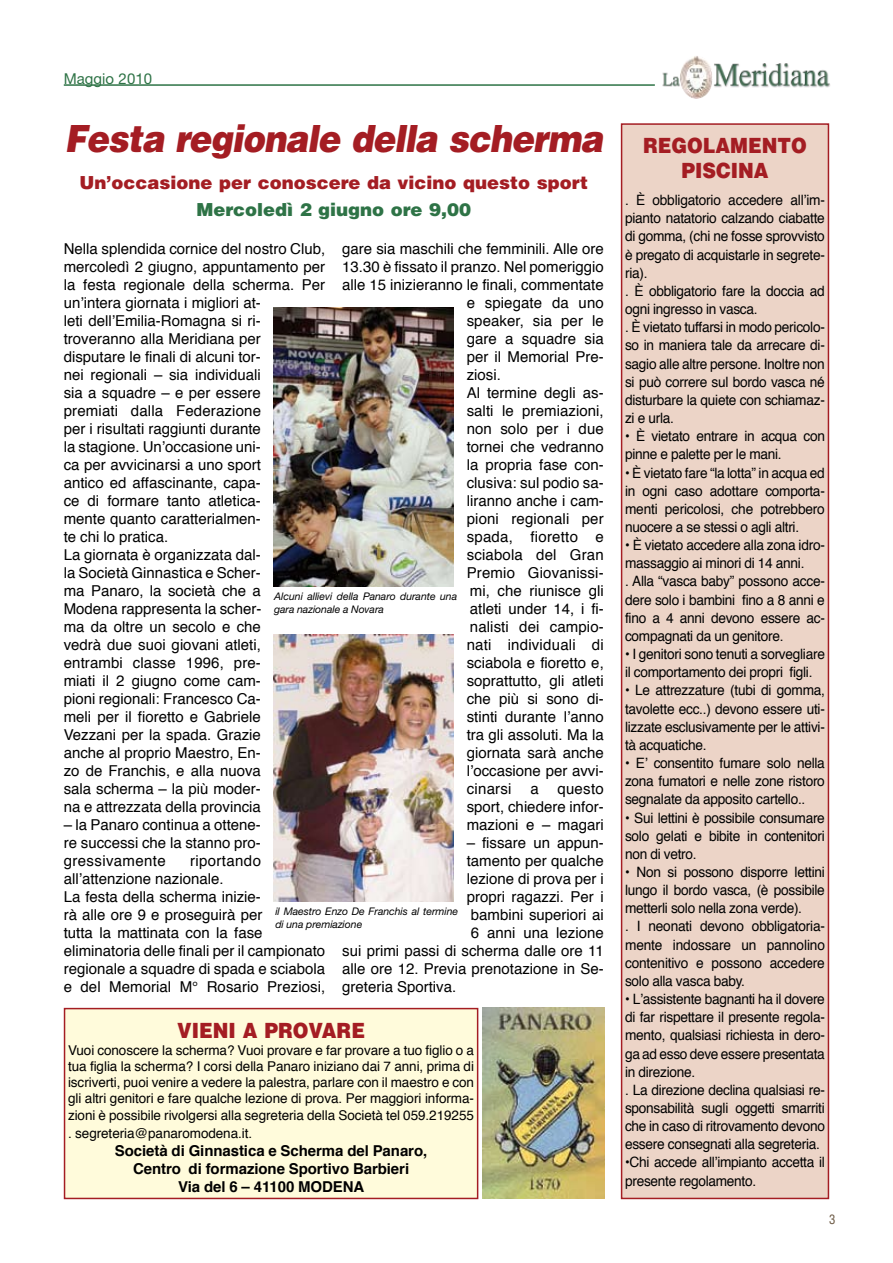
<style>
.page{position:relative;width:893px;height:1263px;background:#fff}
.page>*{position:absolute;margin:0;border:0;box-sizing:border-box;transform-origin:0 0}
.t1{font:italic 900 37.5px "Helvetica";letter-spacing:-.025em;color:#a41d23;scale:.9 1}
.t2{font:900 21px/25.2px "Helvetica";color:#a41d23;scale:.9 1}
.t3{font:900 18px "Helvetica";color:#a41d23}
.t4{font:900 18px "Helvetica";color:#2e7346}
.t5{font:15px/18px "Helvetica";color:#000}
.t6{font:700 15px/18px "Helvetica";letter-spacing:-.005em;color:#000;text-align:center}
.t7{font:15px "Helvetica";letter-spacing:.02em;color:#000}
.t8{font:15px "Helvetica Neue";color:#2e7346}
.t9{font:14.25px/18.1px "Helvetica";letter-spacing:-.02em;color:#000;scale:.96 1}
.t10{font:13.5px/16.2px "Helvetica";letter-spacing:-.005em;color:#000;text-align:justify}
.t11{font:condensed 12.75px "Helvetica";color:#6a5741}
.t12{font:italic 10.5px/12.6px "Helvetica Neue";letter-spacing:-.005em;color:#000}
</style>
<div class="page">
<img style="left:713px;top:63px;width:117px;height:25px">
<img style="left:662px;top:72px;width:18px;height:15px">
<img style="left:680px;top:56px;width:32px;height:43px">
<hr style="left:64px;top:84px;width:591px;height:2px;background:#2e7346">
<div style="left:621px;top:123px;width:208px;height:1076px;background:#ecd4c7;border:2px solid #a41d23"></div>
<img style="left:274px;top:307px;width:179px;height:280px">
<img style="left:274px;top:634px;width:180px;height:267px">
<div style="left:64px;top:1008px;width:414px;height:191px;background:#fffbdb;border:2px solid #a41d23"></div>
<img style="left:483px;top:1008px;width:121px;height:190px">
<p class="t8" style="left:64px;top:70px;width:90px">Maggio 2010</p>
<h1 class="t1" style="left:65px;top:114px;width:600px">Festa regionale della scherma</h1>
<p class="t3" style="left:79px;top:171px;width:510px">Un’occasione per conoscere da vicino questo sport</p>
<p class="t4" style="left:196px;top:198px;width:276px">Mercoledì 2 giugno ore 9,00</p>
<p class="t5" style="left:64px;top:239px;width:263px">Nella splendida cornice del nostro Club, mercoledì 2 giugno, appuntamento per la festa regionale della scherma. Per un’intera giornata i migliori at-<br>leti dell’Emilia-Romagna si ri&shy;troveranno alla Meridiana per disputare le finali di alcuni tor-<br>nei regionali – sia individuali<br>sia a squadre – e per essere<br>premiati dalla Federazione<br>per i risultati raggiunti durante<br>la stagione. Un’occasione uni-<br>ca per avvicinarsi a uno sport<br>antico ed affascinante, capa-<br>ce di formare tanto atletica-<br>mente quanto caratterialmen-<br>te chi lo pratica.<br>La giornata è organizzata dal-<br>la Società Ginnastica e Scher-<br>ma Panaro, la società che a<br>Modena rappresenta la scher-<br>ma da oltre un secolo e che<br>vedrà due suoi giovani atleti,<br>entrambi classe 1996, pre-<br>miati il 2 giugno come cam-<br>pioni regionali: Francesco Ca-<br>meli per il fioretto e Gabriele<br>Vezzani per la spada. Grazie<br>anche al proprio Maestro, En-<br>zo de Franchis, e alla nuova<br>sala scherma – la più moder-<br>na e attrezzata della provincia</p>
<p class="t5" style="left:64px;top:815px;width:199px;text-align:justify">– la Panaro continua a ottene&shy;re successi che la stanno pro&shy;gressivamente</p>
<p class="t5" style="left:342px;top:239px;width:263px">gare sia maschili che femminili. Alle ore</p>
<p class="t5" style="left:342px;top:257px;width:263px">13.30 è fissato il pranzo. Nel pomeriggio</p>
<p class="t5" style="left:342px;top:275px;width:263px">alle 15 inizieranno le finali, commentate</p>
<p class="t5" style="left:467px;top:293px;width:139px">e spiegate da uno</p>
<p class="t5" style="left:467px;top:311px;width:139px">speaker, sia per le</p>
<p class="t5" style="left:467px;top:329px;width:139px">gare a squadre sia</p>
<p class="t5" style="left:467px;top:347px;width:139px">per il Memorial Pre-</p>
<p class="t5" style="left:467px;top:365px;width:36px">ziosi.</p>
<p class="t5" style="left:467px;top:383px;width:139px">Al termine degli as-</p>
<p class="t5" style="left:467px;top:401px;width:139px">salti le premiazioni,</p>
<p class="t5" style="left:467px;top:419px;width:139px">non solo per i due</p>
<p class="t5" style="left:467px;top:437px;width:139px">tornei che vedranno</p>
<p class="t5" style="left:467px;top:455px;width:139px">la propria fase con-</p>
<p class="t5" style="left:467px;top:473px;width:139px">clusiva: sul podio sa-</p>
<p class="t5" style="left:467px;top:491px;width:139px">liranno anche i cam-</p>
<p class="t5" style="left:467px;top:509px;width:139px">pioni regionali per</p>
<p class="t5" style="left:467px;top:527px;width:139px">spada, fioretto e</p>
<p class="t5" style="left:467px;top:545px;width:139px">sciabola del Gran</p>
<p class="t5" style="left:467px;top:563px;width:139px">Premio Giovanissi-</p>
<p class="t5" style="left:470px;top:581px;width:135px">mi, che riunisce gli</p>
<p class="t5" style="left:470px;top:599px;width:135px">atleti under 14, i fi-</p>
<p class="t5" style="left:470px;top:617px;width:135px">nalisti dei campio-</p>
<p class="t5" style="left:467px;top:635px;width:139px">nati individuali di</p>
<p class="t5" style="left:467px;top:653px;width:139px">sciabola e fioretto e,</p>
<p class="t5" style="left:467px;top:671px;width:139px">soprattutto, gli atleti</p>
<p class="t5" style="left:467px;top:689px;width:139px">che più si sono di-</p>
<p class="t5" style="left:467px;top:707px;width:139px">stinti durante l’anno</p>
<p class="t5" style="left:467px;top:725px;width:139px">tra gli assoluti. Ma la</p>
<p class="t5" style="left:467px;top:743px;width:139px">giornata sarà anche</p>
<p class="t5" style="left:467px;top:761px;width:139px">l’occasione per avvi-</p>
<p class="t7" style="left:467px;top:776px;width:139px">cinarsi a questo</p>
<p class="t5" style="left:467px;top:797px;width:139px">sport, chiedere infor-</p>
<p class="t5" style="left:467px;top:815px;width:139px">mazioni e – magari</p>
<p class="t5" style="left:467px;top:833px;width:139px">– fissare un appun-</p>
<p class="t5" style="left:467px;top:851px;width:139px">tamento per qualche</p>
<p class="t5" style="left:467px;top:869px;width:139px">lezione di prova per i</p>
<p class="t5" style="left:467px;top:887px;width:139px">propri ragazzi. Per i</p>
<p class="t5" style="left:471px;top:905px;width:134px">bambini superiori ai</p>
<p class="t5" style="left:471px;top:923px;width:134px">6 anni una lezione</p>
<p class="t5" style="left:342px;top:941px;width:263px">sui primi passi di scherma dalle ore 11</p>
<p class="t5" style="left:342px;top:959px;width:263px">alle ore 12. Previa prenotazione in Se-</p>
<p class="t5" style="left:342px;top:977px;width:116px">greteria Sportiva.</p>
<p class="t12" style="left:274px;top:590px;width:184px">Alcuni allievi della Panaro durante una gara nazionale a Novara</p>
<p class="t5" style="left:64px;top:851px;width:263px;text-indent:126px">riportando all’attenzione nazionale.<br>La festa della scherma inizie-<br>rà alle ore 9 e proseguirà per<br>tutta la mattinata con la fase eliminatoria delle finali per il campionato regionale a squadre di spada e sciabola e del Memorial M° Rosario Preziosi,</p>
<p class="t12" style="left:275px;top:905px;width:184px">il Maestro Enzo De Franchis al termine di una premiazione</p>
<h2 class="t2" style="left:177px;top:1017px;width:114px">vieni a provare</h2>
<p class="t10" style="left:68px;top:1041px;width:408px">Vuoi conoscere la scherma? Vuoi provare e far provare a tuo figlio o a tua figlia la scherma? I corsi della Panaro iniziano dai 7 anni, prima di iscriverti, puoi venire a vedere la palestra, parlare con il maestro e con gli altri genitori e fare qualche lezione di prova. Per maggiori informa&shy;zioni è possibile rivolgersi alla segreteria della Società tel 059.219255</p>
<p class="t10" style="left:68px;top:1124px;width:186px">. segreteria@panaromodena.it.</p>
<p class="t6" style="left:115px;top:1140px;width:314px">Società di Ginnastica e Scherma del Panaro,<br>Centro di formazione Sportivo Barbieri<br>Via del 6 – 41100 MODENA</p>
<h2 class="t2" style="left:643px;top:132px;width:18px">rego</h2>
<h2 class="t2" style="left:703px;top:132px;width:32px">lame</h2>
<h2 class="t2" style="left:681px;top:132px;width:124px;text-indent:80px">nto piscina</h2>
<p class="t9" style="left:625px;top:191px;width:210px">. è obbligatorio accedere all’im&shy;pianto natatorio calzando ciabatte di gomma, (chi ne fosse sprovvisto è pregato di acquistarle in segrete&shy;ria).<br>. è obbligatorio fare la doccia ad ogni ingresso in vasca.<br>. è vietato tuffarsi in modo pericolo&shy;so in maniera tale da arrecare di&shy;sagio alle altre persone. Inoltre non si può correre sul bordo vasca né disturbare la quiete con schiamaz&shy;zi e urla.</p>
<p class="t9" style="left:625px;top:427px;width:210px">• è vietato entrare in acqua con pinne e palette per le mani.</p>
<p class="t9" style="left:625px;top:463px;width:210px;text-align:justify">• è vietato fare “la lotta” in acqua ed in ogni caso adottare comporta&shy;menti pericolosi, che potrebbero nuocere a se stessi o agli altri.</p>
<p class="t9" style="left:625px;top:536px;width:210px">• è vietato accedere alla zona idro&shy;massaggio ai minori di 14 anni.<br>. Alla “vasca baby” possono acce&shy;dere solo i bambini fino a 8 anni e fino a 4 anni devono essere ac&shy;compagnati da un genitore.</p>
<p class="t9" style="left:625px;top:645px;width:210px">• I genitori sono tenuti a sorvegliare il comportamento dei propri figli.</p>
<p class="t9" style="left:625px;top:681px;width:210px;text-align:justify">• Le attrezzature (tubi di gomma, tavolette ecc..) devono essere uti&shy;lizzate esclusivamente per le attivi&shy;tà acquatiche.</p>
<p class="t9" style="left:625px;top:753px;width:210px;text-align:justify">• E’ consentito fumare solo nella zona fumatori e nelle zone ristoro segnalate da apposito cartello..</p>
<p class="t9" style="left:625px;top:808px;width:210px;text-align:justify">• Sui lettini è possibile consumare solo gelati e bibite in contenitori non di vetro.</p>
<p class="t9" style="left:625px;top:862px;width:210px">• Non si possono disporre lettini lungo il bordo vasca, (è possibile metterli solo nella zona verde).<br>. I neonati devono obbligatoria&shy;mente indossare un pannolino contenitivo e possono accedere solo alla vasca baby.</p>
<p class="t9" style="left:625px;top:989px;width:210px">• L’assistente bagnanti ha il dovere di far rispettare il presente regola&shy;mento, qualsiasi richiesta in dero&shy;ga ad esso deve essere presentata in direzione.<br>. La direzione declina qualsiasi re&shy;sponsabilità sugli oggetti smarriti che in caso di ritrovamento devono essere consegnati alla segreteria.</p>
<p class="t9" style="left:625px;top:1153px;width:210px">•Chi accede all’impianto accetta il presente regolamento.</p>
<p class="t11" style="left:829px;top:1211px;width:8px">3</p>
</div>
